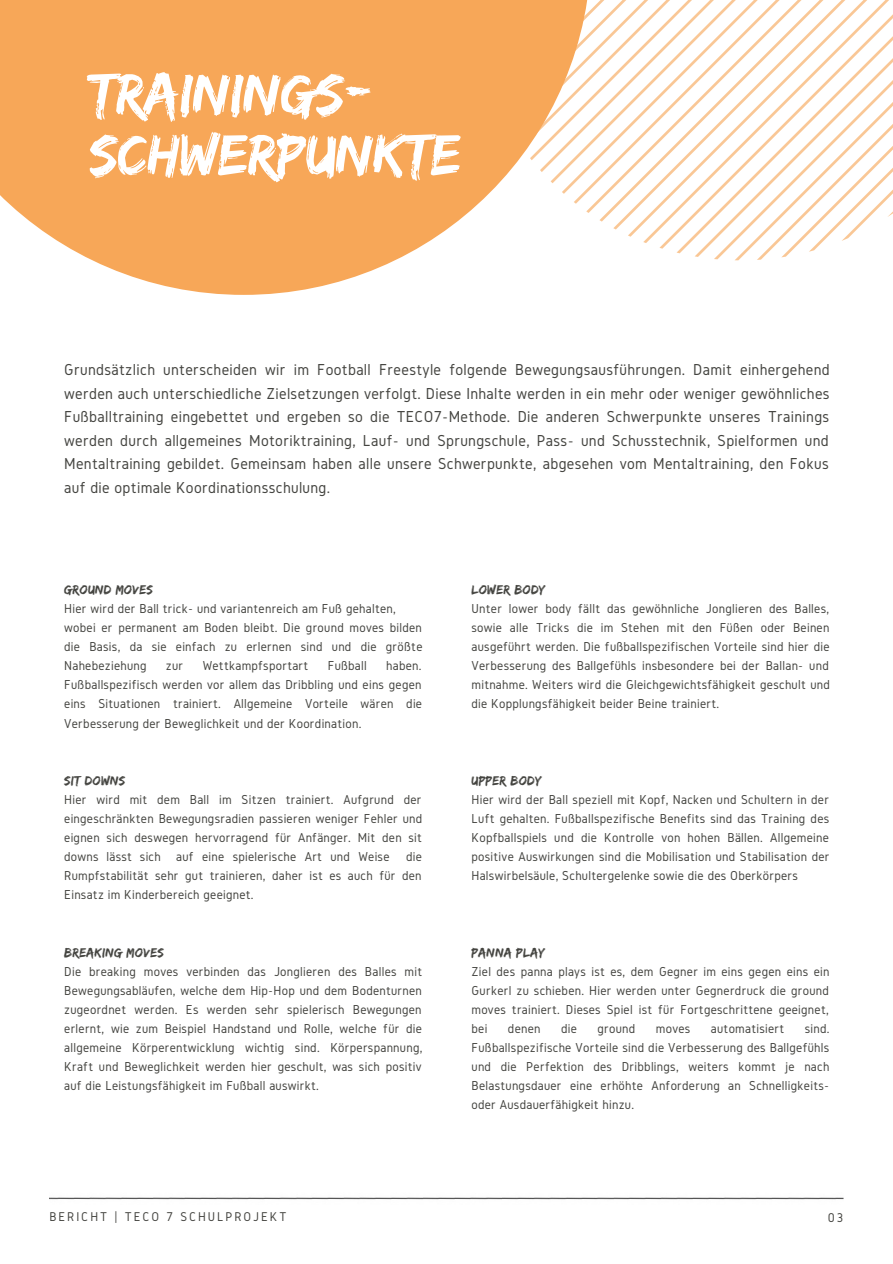
<style>
.page{position:relative;width:893px;height:1264px;background:#fff}
.page>*{position:absolute;margin:0;border:0;box-sizing:border-box;transform-origin:0 0}
.t1{font:60px/60.8px "Edo";letter-spacing:-.01em;color:#fff}
.t2{font:16.5px/23.5px "Gidole";letter-spacing:.02em;color:#444440;text-align:justify}
.t3{font:13.5px/19px "Gidole";letter-spacing:.02em;color:#444440;text-align:justify}
.t4{font:13.5px "Edo";letter-spacing:.02em;color:#444440}
.t5{font:13.2px "Gidole";letter-spacing:.15em;color:#444440}
</style>
<div class="page">
<svg style="left:0;top:0;width:472px;height:295px;fill:#f7a758"></svg>
<svg style="left:472px;top:0;width:420px;height:260px"></svg>
<img style="left:49px;top:1197px;width:794px;height:3px">
<h1 class="t1" style="left:89px;top:62px;width:373px">TRAININGS-<br>SCHWERPUNKTE</h1>
<p class="t2" style="left:64px;top:357px;width:767px">Grundsätzlich unterscheiden wir im Football Freestyle folgende Bewegungsausführungen. Damit einhergehend werden auch unterschiedliche Zielsetzungen verfolgt. Diese Inhalte werden in ein mehr oder weniger gewöhnliches Fußballtraining eingebettet und ergeben so die TECO7-Methode. Die anderen Schwerpunkte unseres Trainings werden durch allgemeines Motoriktraining, Lauf- und Sprungschule, Pass- und Schusstechnik, Spielformen und Mentaltraining gebildet. Gemeinsam haben alle unsere Schwerpunkte, abgesehen vom Mentaltraining, den Fokus auf die optimale Koordinationsschulung.</p>
<p class="t4" style="left:64px;top:581px;width:90px">GROUND MOVES</p>
<p class="t3" style="left:64px;top:599px;width:360px;text-align:left">Hier wird der Ball trick- und variantenreich am Fuß gehalten, wobei er permanent am Boden bleibt. Die ground moves bilden die Basis, da sie einfach zu erlernen sind und die größte Nahebeziehung</p>
<p class="t3" style="left:166px;top:656px;width:19px">zur</p>
<p class="t3" style="left:203px;top:656px;width:107px">Wettkampfsportart</p>
<p class="t3" style="left:328px;top:656px;width:41px">Fußball</p>
<p class="t3" style="left:64px;top:656px;width:359px;text-indent:322px">haben.<br>Fußballspezifisch werden vor allem das Dribbling und eins gegen eins Situationen trainiert. Allgemeine Vorteile wären die Verbesserung der Beweglichkeit und der Koordination.</p>
<p class="t4" style="left:64px;top:772px;width:63px">SIT DOWNS</p>
<p class="t3" style="left:64px;top:789px;width:359px">Hier wird mit dem Ball im Sitzen trainiert. Aufgrund der eingeschränkten Bewegungsradien passieren weniger Fehler und eignen sich deswegen hervorragend für Anfänger. Mit den sit downs lässt sich auf eine spielerische Art und Weise die Rumpfstabilität sehr gut trainieren, daher ist es auch für den Einsatz im Kinderbereich geeignet.</p>
<p class="t4" style="left:64px;top:944px;width:101px">BREAKING MOVES</p>
<p class="t3" style="left:64px;top:961px;width:360px">Die breaking moves verbinden das Jonglieren des Balles mit Bewegungsabläufen, welche dem Hip-Hop und dem Bodenturnen zugeordnet werden. Es werden sehr spielerisch Bewegungen erlernt, wie zum Beispiel Handstand und Rolle, welche für die allgemeine Körperentwicklung wichtig sind. Körperspannung, Kraft und Beweglichkeit werden hier geschult, was sich positiv auf die Leistungsfähigkeit im Fußball auswirkt.</p>
<p class="t4" style="left:471px;top:581px;width:75px">LOWER BODY</p>
<p class="t3" style="left:471px;top:599px;width:360px">Unter lower body fällt das gewöhnliche Jonglieren des Balles, sowie alle Tricks die im Stehen mit den Füßen oder Beinen ausgeführt werden. Die fußballspezifischen Vorteile sind hier die Verbesserung des Ballgefühls insbesondere bei der Ballan- und mitnahme. Weiters wird die Gleichgewichtsfähigkeit geschult und die Kopplungsfähigkeit beider Beine trainiert.</p>
<p class="t4" style="left:471px;top:772px;width:71px">UPPER BODY</p>
<p class="t3" style="left:471px;top:789px;width:359px">Hier wird der Ball speziell mit Kopf, Nacken und Schultern in der Luft gehalten. Fußballspezifische Benefits sind das Training des Kopfballspiels und die Kontrolle von hohen Bällen. Allgemeine positive Auswirkungen sind die Mobilisation und Stabilisation der Halswirbelsäule, Schultergelenke sowie die des Oberkörpers</p>
<p class="t4" style="left:471px;top:944px;width:75px">PANNA PLAY</p>
<p class="t3" style="left:471px;top:961px;width:359px">Ziel des panna plays ist es, dem Gegner im eins gegen eins ein Gurkerl zu schieben. Hier werden unter Gegnerdruck die ground moves trainiert. Dieses Spiel ist für Fortgeschrittene geeignet, bei</p>
<p class="t3" style="left:471px;top:1018px;width:359px;text-indent:333px">sind.<br>Fußballspezifische Vorteile sind die Verbesserung des Ballgefühls und die Perfektion des Dribblings, weiters kommt je nach Belastungsdauer eine erhöhte Anforderung an Schnelligkeits&shy;oder Ausdauerfähigkeit hinzu.</p>
<p class="t3" style="left:508px;top:1018px;width:34px">denen</p>
<p class="t3" style="left:561px;top:1018px;width:17px">die</p>
<p class="t3" style="left:597px;top:1018px;width:39px">ground</p>
<p class="t3" style="left:655px;top:1018px;width:36px">moves</p>
<p class="t3" style="left:710px;top:1018px;width:75px">automatisiert</p>
<p class="t5" style="left:49px;top:1209px;width:238px">BERICHT | TECO 7 SCHULPROJEKT</p>
<p class="t5" style="left:827px;top:1210px;width:17px">03</p>
</div>
